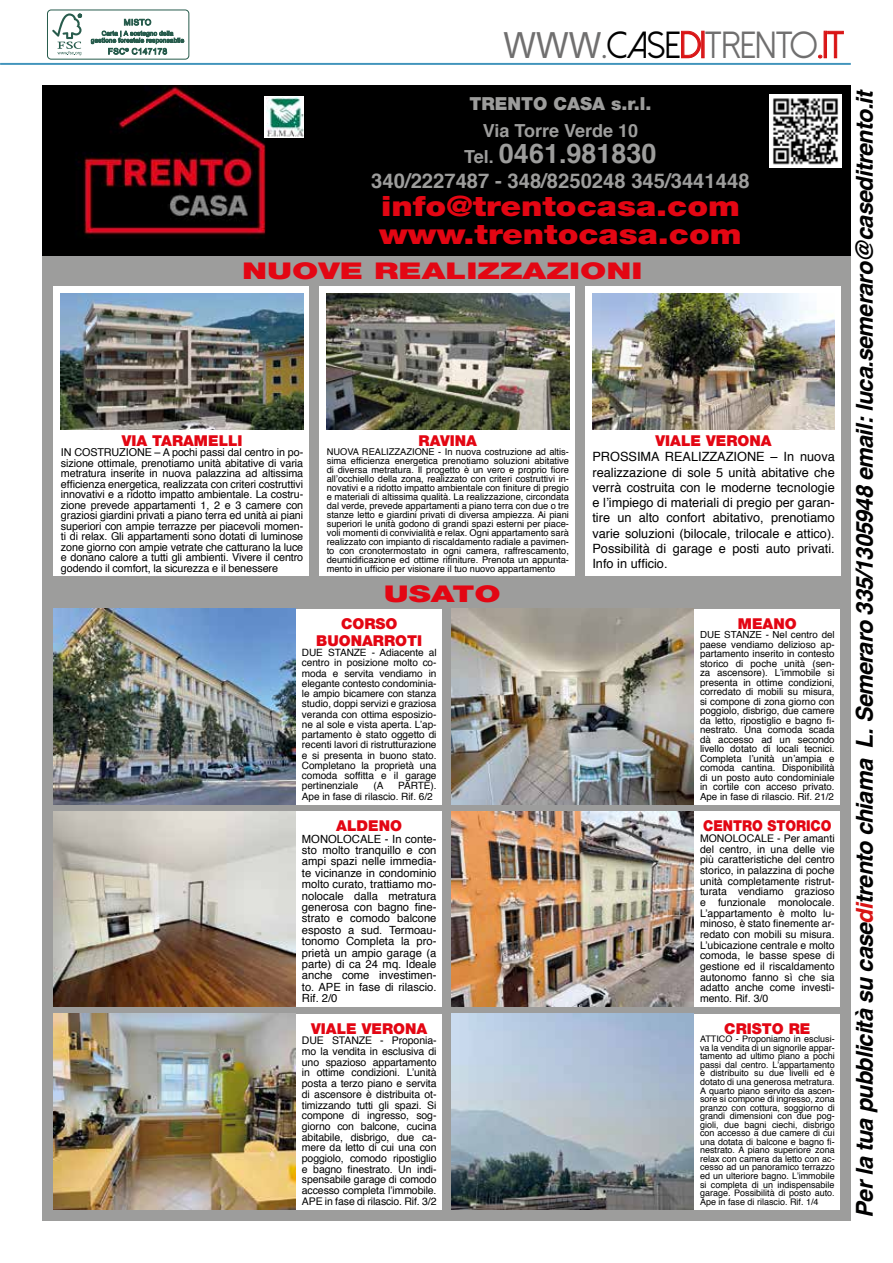
<style>
.page{position:relative;width:893px;height:1263px;background:#fff}
.page>*{position:absolute;margin:0;border:0;box-sizing:border-box;transform-origin:0 0}
.t1{font:37.65px "Dolce Vita";color:#706f6f;scale:.96 1}
.t2{font:900 28.05px/28.3px "Helvetica Neue";color:#e30613;scale:1.18 1}
.t3{font:700 27px "Helvetica";color:#9d9d9c}
.t4{font:italic 700 23.25px "Helvetica";color:#000}
.t5{font:900 23.1px "Helvetica Neue";color:#e30613;scale:1.43 1}
.t6{font:700 20.25px "Helvetica";color:#9d9d9c}
.t7{font:900 18px "Helvetica Neue";color:#9d9d9c}
.t8{font:700 18px "Helvetica";color:#9d9d9c}
.t9{font:900 15px/17.2px "Helvetica Neue";color:#e30613;text-align:center}
.t10{font:900 15px "Helvetica Neue";color:#e30613;scale:.9 1}
.t11{font:12.75px/15.3px "Helvetica";color:#000;text-align:justify}
.t12{font:11.25px/11.4px "Helvetica";color:#000;text-align:justify}
.t13{font:10.8px/10.5px "Helvetica";letter-spacing:-.01em;color:#000;text-align:justify}
.t14{font:10.5px/10.6px "Helvetica";letter-spacing:-.005em;color:#000;text-align:justify}
.t15{font:10.05px/10.2px "Helvetica";letter-spacing:-.005em;color:#000;text-align:justify}
.t16{font:9.75px/9.4px "Helvetica";color:#000;text-align:justify}
.t17{font:9.3px/9px "Helvetica";color:#000;text-align:justify}
.t18{font:9px/8.6px "Helvetica";color:#000;text-align:justify}
.s1{font-family:"Arial";font-size:36px}
.s2{font-size:36px}
.s3{color:#000}
.s4{color:#d91415}
.s5{font-size:30.15px;color:#d91415}
.s6{font-size:18px}
</style>
<div class="page">
<hr style="left:0;top:63px;width:851px;height:2px;background:#4194bc">
<div style="left:47px;top:10px;width:142px;height:49px;border:1px solid #285c4d;border-radius:4px"></div>
<svg style="left:52px;top:13px;width:30px;height:42px"></svg>
<svg style="left:91px;top:19px;width:93px;height:36px"></svg>
<div style="left:43px;top:85px;width:808px;height:1135px;background:#9d9d9c"></div>
<img style="left:43px;top:85px;width:227px;height:170px">
<div style="left:270px;top:85px;width:581px;height:170px;background:#000"></div>
<div style="left:54px;top:811px;width:388px;height:196px;background:#fff"></div>
<img style="left:54px;top:811px;width:241px;height:196px">
<div style="left:452px;top:811px;width:388px;height:196px;background:#fff"></div>
<img style="left:452px;top:811px;width:241px;height:196px">
<div style="left:54px;top:609px;width:388px;height:195px;background:#fff"></div>
<img style="left:54px;top:609px;width:241px;height:195px">
<div style="left:452px;top:609px;width:388px;height:195px;background:#fff"></div>
<img style="left:452px;top:609px;width:241px;height:195px">
<div style="left:54px;top:1014px;width:388px;height:195px;background:#fff"></div>
<img style="left:54px;top:1014px;width:241px;height:195px">
<div style="left:452px;top:1014px;width:388px;height:195px;background:#fff"></div>
<img style="left:452px;top:1014px;width:241px;height:195px">
<div style="left:54px;top:287px;width:255px;height:289px;background:#fff"></div>
<img style="left:61px;top:293px;width:242px;height:136px">
<div style="left:319px;top:287px;width:255px;height:289px;background:#fff"></div>
<img style="left:327px;top:293px;width:242px;height:136px">
<div style="left:585px;top:287px;width:255px;height:289px;background:#fff"></div>
<img style="left:592px;top:293px;width:243px;height:136px">
<div style="left:265px;top:96px;width:39px;height:42px;background:#fff"></div>
<img style="left:266px;top:97px;width:38px;height:40px">
<img style="left:770px;top:95px;width:72px;height:72px">
<h1 class="t1" style="left:503px;top:26px;width:356px"><span class="s1">WWW</span><span class="s2">.</span><span class="s3">CASE</span><span class="s4">DI</span>TRENTO<span class="s5">.</span><span class="s4">IT</span></h1>
<h3 class="t7" style="left:469px;top:93px;width:184px">TRENTO CASA s.r.l.</h3>
<h3 class="t8" style="left:483px;top:116px;width:157px">Via Torre Verde 10</h3>
<h3 class="t3" style="left:464px;top:132px;width:194px"><span class="s6">Tel.</span> 0461.981830</h3>
<h3 class="t6" style="left:371px;top:164px;width:380px">340/2227487 - 348/8250248 345/3441448</h3>
<h2 class="t2" style="left:379px;top:192px;width:309px">info@trentocasa.com www.trentocasa.com</h2>
<h3 class="t5" style="left:242px;top:257px;width:281px">NUOVE REALIZZAZIONI</h3>
<h3 class="t9" style="left:122px;top:432px;width:122px">VIA TARAMELLI</h3>
<p class="t13" style="left:61px;top:448px;width:244px">IN COSTRUZIONE – A pochi passi dal centro in po&shy;sizione ottimale, prenotiamo unità abitative di varia metratura inserite in nuova palazzina ad altissima efficienza energetica, realizzata con criteri costruttivi innovativi e a ridotto impatto ambientale. La costru&shy;zione prevede appartamenti 1, 2 e 3 camere con graziosi giardini privati a piano terra ed unità ai piani superiori con ampie terrazze per piacevoli momen&shy;ti di relax. Gli appartamenti sono dotati di luminose zone giorno con ampie vetrate che catturano la luce e donano calore a tutti gli ambienti. Vivere il centro godendo il comfort, la sicurezza e il benessere</p>
<h3 class="t9" style="left:419px;top:432px;width:60px">RAVINA</h3>
<p class="t17" style="left:327px;top:447px;width:244px">NUOVA REALIZZAZIONE - In nuova costruzione ad altis&shy;sima efficienza energetica prenotiamo soluzioni abitative di diversa metratura. Il progetto è un vero e proprio fiore all’occhiello della zona, realizzato con criteri costruttivi in&shy;novativi e a ridotto impatto ambientale con finiture di pregio e materiali di altissima qualità. La realizzazione, circondata dal verde, prevede appartamenti a piano terra con due o tre stanze letto e giardini privati di diversa ampiezza. Ai piani superiori le unità godono di grandi spazi esterni per piace&shy;voli momenti di convivialità e relax. Ogni appartamento sarà realizzato con impianto di riscaldamento radiale a pavimen&shy;to con cronotermostato in ogni camera, raffrescamento, deumidificazione ed ottime rifiniture. Prenota un appunta&shy;mento in ufficio per visionare il tuo nuovo appartamento</p>
<h3 class="t5" style="left:384px;top:580px;width:83px">USATO</h3>
<h3 class="t9" style="left:316px;top:615px;width:107px">CORSO<br>BUONARROTI</h3>
<p class="t15" style="left:302px;top:648px;width:136px">DUE STANZE - Adiacente al centro in posizione molto co&shy;moda e servita vendiamo in elegante contesto condominia&shy;le ampio bicamere con stanza studio, doppi servizi e graziosa veranda con ottima esposizio&shy;ne al sole e vista aperta. L’ap&shy;partamento è stato oggetto di recenti lavori di ristrutturazione e si presenta in buono stato.<br>Completano la proprietà una comoda soffitta e il garage pertinenziale</p>
<p class="t15" style="left:302px;top:781px;width:136px;text-indent:96px">PARTE).<br>Ape in fase di rilascio. Rif. 6/2</p>
<p class="t15" style="left:373px;top:781px;width:11px">(A</p>
<h3 class="t9" style="left:336px;top:817px;width:67px">ALDENO</h3>
<p class="t12" style="left:302px;top:833px;width:136px">MONOLOCALE - In conte&shy;sto molto tranquillo e con ampi spazi nelle immedia&shy;te vicinanze in condominio molto curato, trattiamo mo&shy;nolocale dalla metratura generosa con bagno fine&shy;strato e comodo balcone esposto a sud. Termoau&shy;tonomo Completa la pro&shy;prietà un ampio garage (a parte) di ca 24 mq. Ideale anche come investimen&shy;to. APE in fase di rilascio.<br>Rif. 2/0</p>
<h3 class="t9" style="left:311px;top:1020px;width:118px">VIALE VERONA</h3>
<p class="t14" style="left:302px;top:1036px;width:136px">DUE STANZE - Proponia&shy;mo la vendita in esclusiva di uno spazioso appartamento in ottime condizioni. L’unità posta a terzo piano e servita di ascensore è distribuita ot&shy;timizzando tutti gli spazi. Si compone di ingresso, sog&shy;giorno con balcone, cucina abitabile, disbrigo, due ca&shy;mere da letto di cui una con poggiolo, comodo ripostiglio e bagno finestrato. Un indi&shy;spensabile garage di comodo accesso completa l’immobile.<br>APE in fase di rilascio. Rif. 3/2</p>
<h3 class="t9" style="left:655px;top:432px;width:118px">VIALE VERONA</h3>
<p class="t11" style="left:592px;top:449px;width:244px">PROSSIMA REALIZZAZIONE – In nuova realizzazione di sole 5 unità abitative che verrà costruita con le moderne tecnologie e l’impiego di materiali di pregio per garan&shy;tire un alto confort abitativo, prenotiamo varie soluzioni (bilocale, trilocale e attico).<br>Possibilità di garage e posti auto privati.<br>Info in ufficio.</p>
<h3 class="t9" style="left:738px;top:615px;width:60px">MEANO</h3>
<p class="t16" style="left:700px;top:630px;width:136px">DUE STANZE - Nel centro del paese vendiamo delizioso ap&shy;partamento inserito in contesto storico di poche unità (sen&shy;za ascensore). L’immobile si presenta in ottime condizioni, corredato di mobili su misura, si compone di zona giorno con poggiolo, disbrigo, due camere da letto, ripostiglio e bagno fi&shy;nestrato. Una comoda scada dà accesso ad un secondo livello dotato di locali tecnici.<br>Completa l’unità un’ampia e comoda cantina. Disponibilità di un posto auto condominiale in cortile con acceso privato.<br>Ape in fase di rilascio. Rif. 21/2</p>
<h3 class="t10" style="left:703px;top:817px;width:144px">CENTRO STORICO</h3>
<p class="t14" style="left:700px;top:833px;width:136px">MONOLOCALE - Per amanti del centro, in una delle vie più caratteristiche del centro storico, in palazzina di poche unità completamente ristrut&shy;turata vendiamo grazioso e funzionale monolocale.<br>L’appartamento è molto lu&shy;minoso, è stato finemente ar&shy;redato con mobili su misura.<br>L’ubicazione centrale e molto comoda, le basse spese di gestione ed il riscaldamento autonomo fanno sì che sia adatto anche come investi&shy;mento. Rif. 3/0</p>
<h3 class="t9" style="left:724px;top:1020px;width:88px">CRISTO RE</h3>
<p class="t18" style="left:700px;top:1035px;width:136px">ATTICO - Proponiamo in esclusi&shy;va la vendita di un signorile appar&shy;tamento ad ultimo piano a pochi passi dal centro. L’appartamento è distribuito su due livelli ed è dotato di una generosa metratura.<br>A quarto piano servito da ascen&shy;sore si compone di ingresso, zona pranzo con cottura, soggiorno di grandi dimensioni con due pog&shy;gioli, due bagni ciechi, disbrigo con accesso a due camere di cui una dotata di balcone e bagno fi&shy;nestrato. A piano superiore zona relax con camera da letto con ac&shy;cesso ad un panoramico terrazzo ed un ulteriore bagno. L’immobile si completa di un indispensabile garage. Possibilità di posto auto.<br>Ape in fase di rilascio. Rif. 1/4</p>
<h3 class="t4" style="left:845px;top:1217px;width:1130px;rotate:-90deg">Per la tua pubblicità su case<span class="s4">di</span>trento chiama L. Semeraro 335/1305948 email: luca.semeraro@caseditrento.it</h3>
</div>
